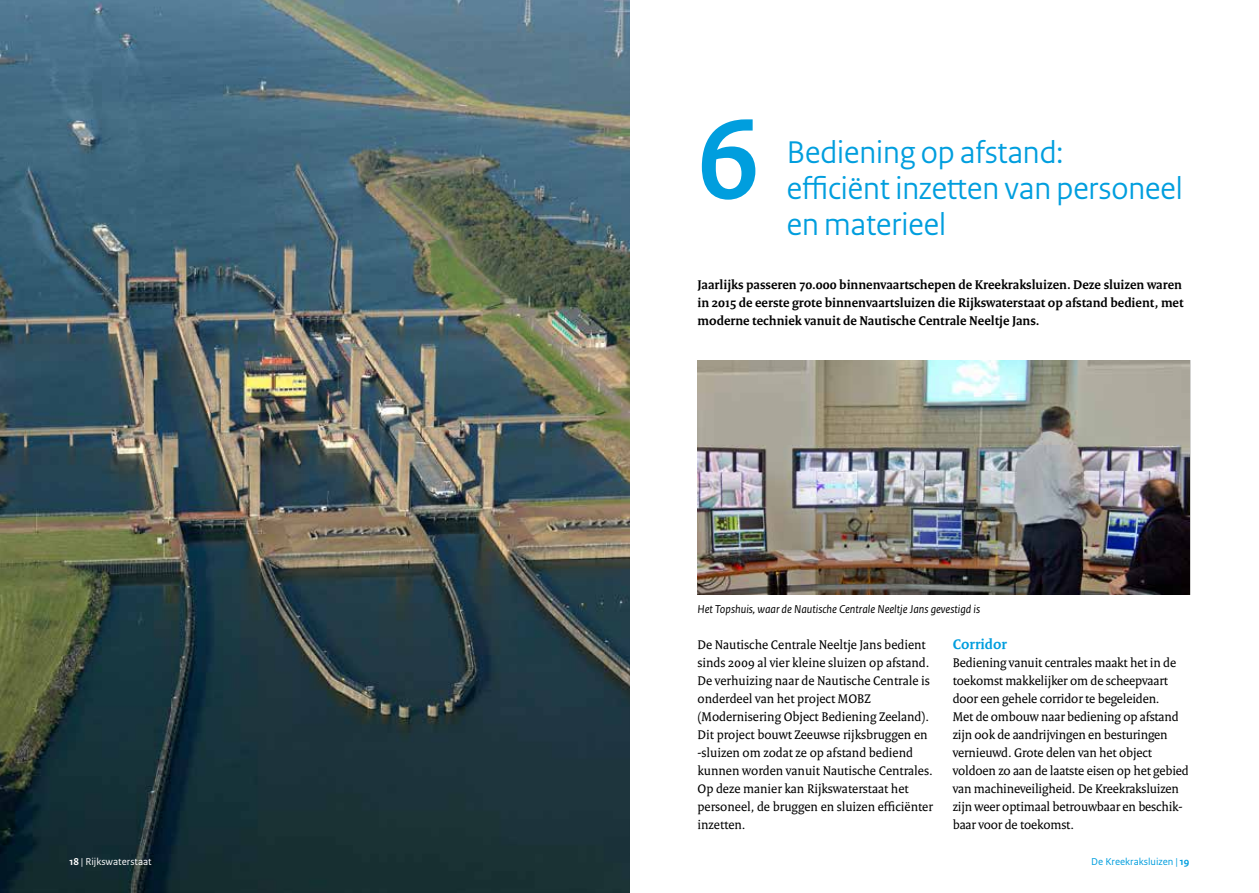
<style>
.page{position:relative;width:1259px;height:893px;background:#fff}
.page>*{position:absolute;margin:0;border:0;box-sizing:border-box;transform-origin:0 0}
.t1{font:700 120px "Rijksoverheid Sans Heading";color:#009ede}
.t2{font:33px/36px "Rijksoverheid Sans Heading";color:#009ede}
.t3{font:700 15px "Rijksoverheid Serif";color:#009ede}
.t4{font:13.5px/18px "Rijksoverheid Serif";color:#000}
.t5{font:700 13.5px/18px "Rijksoverheid Serif";color:#000;text-align:justify}
.t6{font:italic 12px "Rijksoverheid Sans Text";color:#000}
.t7{font:10.5px "Rijksoverheid Sans Text";color:#009ede}
.t8{font:10.5px "Rijksoverheid Sans Text";color:#fff}
.s1{font-weight:700}
</style>
<div class="page">
<img style="left:697px;top:361px;width:493px;height:234px">
<img style="left:0;top:0;width:629px;height:893px">
<h1 class="t1" style="left:697px;top:92px;width:63px">6</h1>
<h2 class="t2" style="left:787px;top:134px;width:397px">Bediening op afstand:<br>efficiënt inzetten van personeel en materieel</h2>
<p class="t5" style="left:697px;top:275px;width:487px">Jaarlijks passeren 70.000 binnenvaartschepen de Kreekraksluizen. Deze sluizen waren in 2015 de eerste grote binnenvaartsluizen die Rijkswaterstaat op afstand bedient, met moderne techniek vanuit de Nautische Centrale Neeltje Jans.</p>
<p class="t6" style="left:697px;top:602px;width:284px">Het Topshuis, waar de Nautische Centrale Neeltje Jans gevestigd is</p>
<p class="t4" style="left:697px;top:635px;width:237px">De Nautische Centrale Neeltje Jans bedient sinds 2009 al vier kleine sluizen op afstand.<br>De verhuizing naar de Nautische Centrale is onderdeel van het project MOBZ (Modernisering Object Bediening Zeeland).<br>Dit project bouwt Zeeuwse rijksbruggen en -sluizen om zodat ze op afstand bediend kunnen worden vanuit Nautische Centrales.<br>Op deze manier kan Rijkswaterstaat het personeel, de bruggen en sluizen efficiënter inzetten.</p>
<p class="t3" style="left:952px;top:635px;width:56px">Corridor</p>
<p class="t4" style="left:952px;top:653px;width:237px">Bediening vanuit centrales maakt het in de toekomst makkelijker om de scheepvaart door een gehele corridor te begeleiden.<br>Met de ombouw naar bediening op afstand zijn ook de aandrijvingen en besturingen vernieuwd. Grote delen van het object voldoen zo aan de laatste eisen op het gebied van machineveiligheid. De Kreekraksluizen zijn weer optimaal betrouwbaar en beschik&shy;baar voor de toekomst.</p>
<p class="t8" style="left:70px;top:855px;width:84px"><span class="s1">18</span> | Rijkswaterstaat</p>
<p class="t7" style="left:1091px;top:855px;width:100px">De Kreekraksluizen | <span class="s1">19</span></p>
</div>
